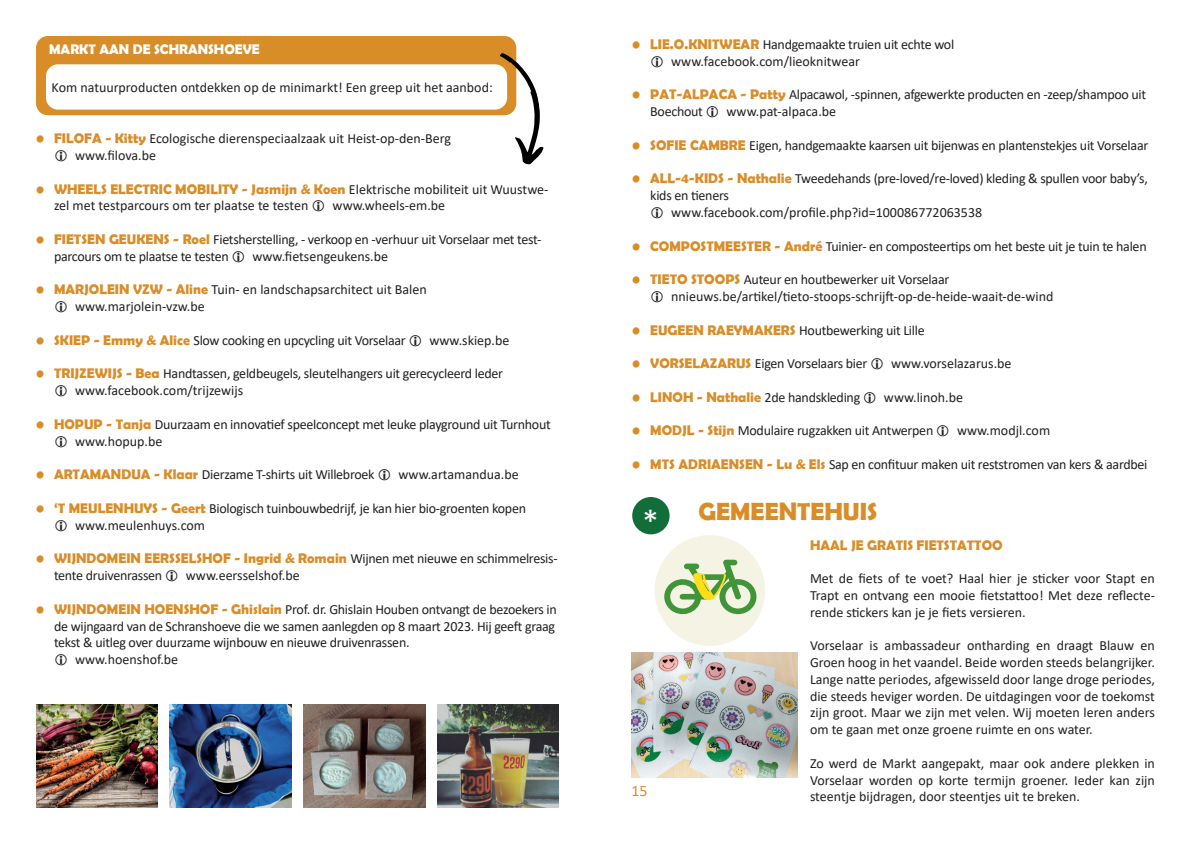
<style>
.page{position:relative;width:1191px;height:842px;background:#fff}
.page>*{position:absolute;margin:0;border:0;box-sizing:border-box;transform-origin:0 0}
.t1{font:38.4px "Bubble Shine";color:#ffdd17;scale:2.39 1}
.t2{font:33.9px "Calibri";color:#fff}
.t3{font:700 24.9px "Berlin Sans FB Demi";color:#d98d28}
.t4{font:15.9px "Calibri";color:#d98d28}
.t5{font:14px/16.8px "Calibri";letter-spacing:-.02em;color:#231f20}
.t6{font:14px/16.8px "Calibri";color:#231f20}
.t7{font:700 14px "Berlin Sans FB Demi";color:#d98d28}
.t8{font:700 14px "Berlin Sans FB Demi";color:#fff}
.s1{font-family:"Berlin Sans FB Demi";font-weight:700;color:#d98d28}
.s2{font-family:"Calibri";font-weight:400;color:#231f20}
</style>
<div class="page">
<div style="left:632px;top:497px;width:37px;height:37px;background:#126e39;border-radius:50%"></div>
<img style="left:36px;top:704px;width:122px;height:103px">
<img style="left:170px;top:704px;width:121px;height:103px">
<img style="left:303px;top:704px;width:122px;height:103px">
<img style="left:437px;top:704px;width:122px;height:103px">
<div style="left:36px;top:36px;width:480px;height:79px;background:#d98d28;border-radius:12px"></div>
<div style="left:46px;top:64px;width:461px;height:46px;background:#fff;border-radius:12px"></div>
<svg style="left:499px;top:53px;width:44px;height:112px"></svg>
<img style="left:631px;top:653px;width:166px;height:124px">
<div style="left:654px;top:535px;width:111px;height:111px;background:#f5f3e3;border-radius:50%"></div>
<svg style="left:662px;top:560px;width:94px;height:55px"></svg>
<p class="t8" style="left:49px;top:41px;width:212px">MARKT AAN DE SCHRANSHOEVE</p>
<p class="t6" style="left:52px;top:79px;width:442px">Kom natuurproducten ontdekken op de minimarkt! Een greep uit het aanbod:</p>
<p class="t6" style="left:75px;top:130px;width:377px;text-indent:-39px"><span class="s1">• FILOFA - Kitty</span> Ecologische dierenspeciaalzaak uit Heist-op-den-Berg www.filova.be</p>
<p class="t6" style="left:54px;top:180px;width:496px;text-indent:-18px"><span class="s1">• WHEELS ELECTRIC MOBILITY - Jasmijn &amp; Koen</span> Elektrische mobiliteit uit Wuustwe&shy;zel met testparcours om ter plaatse te testen</p>
<p class="t6" style="left:333px;top:197px;width:114px">www.wheels-em.be</p>
<p class="t5" style="left:54px;top:231px;width:489px;text-indent:-18px"><span class="s1">• FIETSEN GEUKENS - Roel</span> Fietsherstelling, - verkoop en -verhuur uit Vorselaar met test&shy;parcours om te plaatse te testen</p>
<p class="t6" style="left:252px;top:247px;width:137px">www.fietsengeukens.be</p>
<p class="t6" style="left:75px;top:281px;width:353px;text-indent:-39px"><span class="s1">• MARJOLEIN VZW - Aline</span> Tuin- en landschapsarchitect uit Balen www.marjolein-vzw.be</p>
<p class="t5" style="left:36px;top:331px;width:371px"><span class="s1">• SKIEP - Emmy &amp; Alice</span> Slow cooking en upcycling uit Vorselaar</p>
<p class="t6" style="left:429px;top:331px;width:81px">www.skiep.be</p>
<p class="t5" style="left:75px;top:365px;width:429px;text-indent:-39px"><span class="s1">• TRIJZEWIJS - Bea</span> Handtassen, geldbeugels, sleutelhangers uit gerecycleerd leder www.facebook.com/trijzewijs</p>
<p class="t5" style="left:75px;top:415px;width:477px;text-indent:-39px"><span class="s1">• HOPUP - Tanja</span> Duurzaam en innovatief speelconcept met leuke playground uit Turnhout www.hopup.be</p>
<p class="t5" style="left:36px;top:466px;width:340px"><span class="s1">• ARTAMANDUA - Klaar</span> Dierzame T-shirts uit Willebroek</p>
<p class="t6" style="left:398px;top:466px;width:122px">www.artamandua.be</p>
<p class="t5" style="left:75px;top:499px;width:452px;text-indent:-39px"><span class="s1">• ‘T MEULENHUYS - Geert</span> Biologisch tuinbouwbedrijf, je kan hier bio-groenten kopen www.meulenhuys.com</p>
<p class="t5" style="left:54px;top:550px;width:505px;text-indent:-18px"><span class="s1">• WIJNDOMEIN EERSSELSHOF - Ingrid &amp; Romain</span> Wijnen met nieuwe en schimmelresis&shy;tente druivenrassen</p>
<p class="t6" style="left:186px;top:567px;width:115px">www.eersselshof.be</p>
<p class="t5" style="left:36px;top:600px;width:522px"><span class="s1">• WIJNDOMEIN HOENSHOF - Ghislain</span> Prof. dr. Ghislain Houben ontvangt de bezoekers in</p>
<p class="t5" style="left:54px;top:617px;width:502px">de wijngaard van de Schranshoeve die we samen aanlegden op 8 maart 2023. Hij geeft graag</p>
<p class="t5" style="left:54px;top:634px;width:357px">tekst &amp; uitleg over duurzame wijnbouw en nieuwe druivenrassen.</p>
<p class="t6" style="left:75px;top:651px;width:105px">www.hoenshof.be</p>
<p class="t5" style="left:671px;top:36px;width:284px;text-indent:-39px"><span class="s1">• LIE.O.KNITWEAR</span> Handgemaakte truien uit echte wol www.facebook.com/lieoknitwear</p>
<p class="t5" style="left:650px;top:86px;width:497px;text-indent:-18px"><span class="s1">• PAT-ALPACA - Patty</span> Alpacawol, -spinnen, afgewerkte producten en -zeep/shampoo uit<br>Boechout</p>
<p class="t6" style="left:726px;top:103px;width:111px">www.pat-alpaca.be</p>
<p class="t5" style="left:632px;top:136px;width:517px"><span class="s1">• SOFIE CAMBRE</span> Eigen, handgemaakte kaarsen uit bijenwas en plantenstekjes uit Vorselaar</p>
<p class="t5" style="left:632px;top:170px;width:517px"><span class="s1">• ALL-4-KIDS - Nathalie</span> Tweedehands (pre-loved/re-loved) kleding &amp; spullen voor baby’s,</p>
<p class="t5" style="left:650px;top:187px;width:80px">kids en tieners</p>
<p class="t6" style="left:671px;top:204px;width:312px">www.facebook.com/profile.php?id=100086772063538</p>
<p class="t5" style="left:632px;top:237px;width:516px"><span class="s1">• COMPOSTMEESTER - André</span> Tuinier- en composteertips om het beste uit je tuin te halen</p>
<p class="t5" style="left:671px;top:271px;width:384px;text-indent:-39px"><span class="s1">• TIETO STOOPS</span> Auteur en houtbewerker uit Vorselaar nnieuws.be/artikel/tieto-stoops-schrijft-op-de-heide-waait-de-wind</p>
<p class="t5" style="left:632px;top:321px;width:294px"><span class="s1">• EUGEEN RAEYMAKERS</span> Houtbewerking uit Lille</p>
<p class="t5" style="left:632px;top:355px;width:237px"><span class="s1">• VORSELAZARUS</span> Eigen Vorselaars bier</p>
<p class="t6" style="left:891px;top:355px;width:122px">www.vorselazarus.be</p>
<p class="t7" style="left:632px;top:389px;width:229px">• LINOH - Nathalie <span class="s2">2de handskleding</span></p>
<p class="t6" style="left:884px;top:388px;width:81px">www.linoh.be</p>
<p class="t5" style="left:632px;top:422px;width:303px"><span class="s1">• MODJL - Stijn</span> Modulaire rugzakken uit Antwerpen</p>
<p class="t6" style="left:957px;top:422px;width:95px">www.modjl.com</p>
<p class="t5" style="left:632px;top:456px;width:517px"><span class="s1">• MTS ADRIAENSEN - Lu &amp; Els</span> Sap en confituur maken uit reststromen van kers &amp; aardbei</p>
<p class="t2" style="left:642px;top:498px;width:18px">*</p>
<p class="t4" style="left:631px;top:779px;width:18px">15</p>
<p class="t3" style="left:698px;top:497px;width:180px">GEMEENTEHUIS</p>
<p class="t7" style="left:810px;top:537px;width:194px">HAAL JE GRATIS FIETSTATTOO</p>
<p class="t5" style="left:810px;top:569px;width:346px;text-align:justify">Met de fiets of te voet? Haal hier je sticker voor Stapt en Trapt en ontvang een mooie fietstattoo! Met deze reflecte&shy;rende stickers kan je je fiets versieren.</p>
<p class="t5" style="left:810px;top:637px;width:346px;text-align:justify">Vorselaar is ambassadeur ontharding en draagt Blauw en Groen hoog in het vaandel. Beide worden steeds belangrijker.<br>Lange natte periodes, afgewisseld door lange droge periodes, die steeds heviger worden. De uitdagingen voor de toekomst zijn groot. Maar we zijn met velen. Wij moeten leren anders om te gaan met onze groene ruimte en ons water.</p>
<p class="t5" style="left:810px;top:754px;width:346px;text-align:justify">Zo werd de Markt aangepakt, maar ook andere plekken in Vorselaar worden op korte termijn groener. Ieder kan zijn steentje bijdragen, door steentjes uit te breken.</p>
<h1 class="t1" style="left:692px;top:566px;width:16px">V</h1>
</div>
